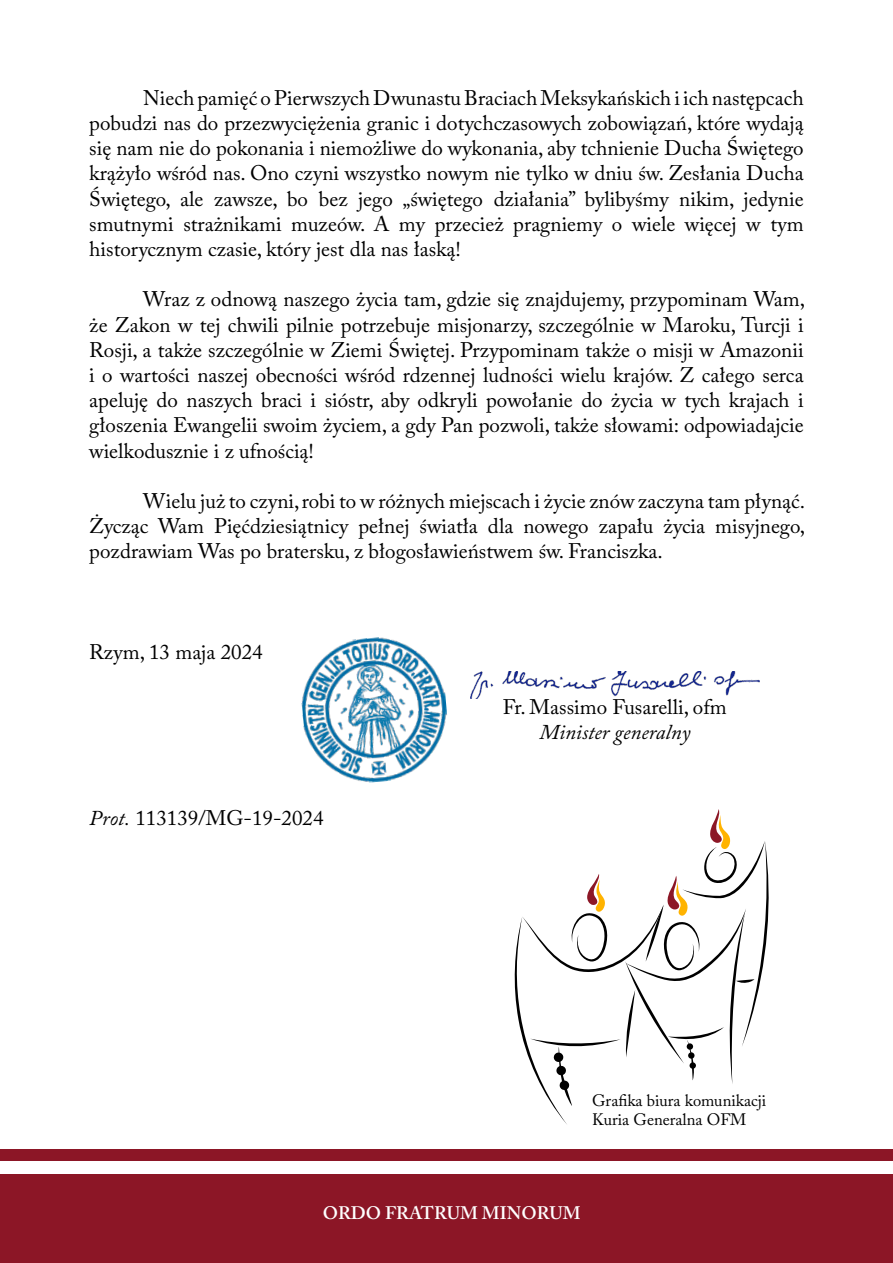
<style>
.page{position:relative;width:893px;height:1263px;background:#fff}
.page>*{position:absolute;margin:0;border:0;box-sizing:border-box;transform-origin:0 0}
.t1{font:21px/25.2px "Adobe Caslon Pro";color:#000;text-align:justify}
.t2{font:italic 21px "Adobe Caslon Pro";color:#000}
.t3{font:600 18px "Adobe Caslon Pro";color:#fff}
.t4{font:16.5px/19.8px "Adobe Caslon Pro";color:#000}
.s1{font-style:italic}
</style>
<div class="page">
<div style="left:0;top:1174px;width:893px;height:89px;background:#8c1626"></div>
<div style="left:0;top:1149px;width:893px;height:11px;background:#8c1626"></div>
<img style="left:470px;top:671px;width:289px;height:27px">
<img style="left:301px;top:637px;width:146px;height:146px">
<svg style="left:514px;top:809px;width:255px;height:315px"></svg>
<p class="t1" style="left:89px;top:85px;width:716px;text-indent:54px">Niech pamięć o Pierwszych Dwunastu Braciach Meksykańskich i ich następcach pobudzi nas do przezwyciężenia granic i dotychczasowych zobowiązań, które wydają się nam nie do pokonania i niemożliwe do wykonania, aby tchnienie Ducha Świętego krążyło wśród nas. Ono czyni wszystko nowym nie tylko w dniu św. Zesłania Ducha Świętego, ale zawsze, bo bez jego „świętego działania” bylibyśmy nikim, jedynie smutnymi strażnikami muzeów. A my przecież pragniemy o wiele więcej w tym historycznym czasie, który jest dla nas łaską!</p>
<p class="t1" style="left:89px;top:286px;width:717px;text-indent:54px">Wraz z odnową naszego życia tam, gdzie się znajdujemy, przypominam Wam, że Zakon w tej chwili pilnie potrzebuje misjonarzy, szczególnie w Maroku, Turcji i Rosji, a także szczególnie w Ziemi Świętej. Przypominam także o misji w Amazonii i o wartości naszej obecności wśród rdzennej ludności wielu krajów. Z całego serca apeluję do naszych braci i sióstr, aby odkryli powołanie do życia w tych krajach i głoszenia Ewangelii swoim życiem, a gdy Pan pozwoli, także słowami: odpowiadajcie wielkodusznie i z ufnością!</p>
<p class="t1" style="left:89px;top:488px;width:717px;text-indent:54px">Wielu już to czyni, robi to w różnych miejscach i życie znów zaczyna tam płynąć.<br>Życząc Wam Pięćdziesiątnicy pełnej światła dla nowego zapału życia misyjnego, pozdrawiam Was po bratersku, z błogosławieństwem św. Franciszka.</p>
<p class="t1" style="left:89px;top:639px;width:175px">Rzym, 13 maja 2024</p>
<p class="t1" style="left:89px;top:805px;width:236px"><span class="s1">Prot.</span> 113139/MG-19-2024</p>
<p class="t1" style="left:503px;top:694px;width:226px">Fr. Massimo Fusarelli, ofm</p>
<p class="t2" style="left:539px;top:719px;width:152px">Minister generalny</p>
<p class="t4" style="left:592px;top:1090px;width:176px">Grafika biura komunikacji<br>Kuria Generalna OFM</p>
<p class="t3" style="left:323px;top:1202px;width:260px">ORDO FRATRUM MINORUM</p>
</div>
